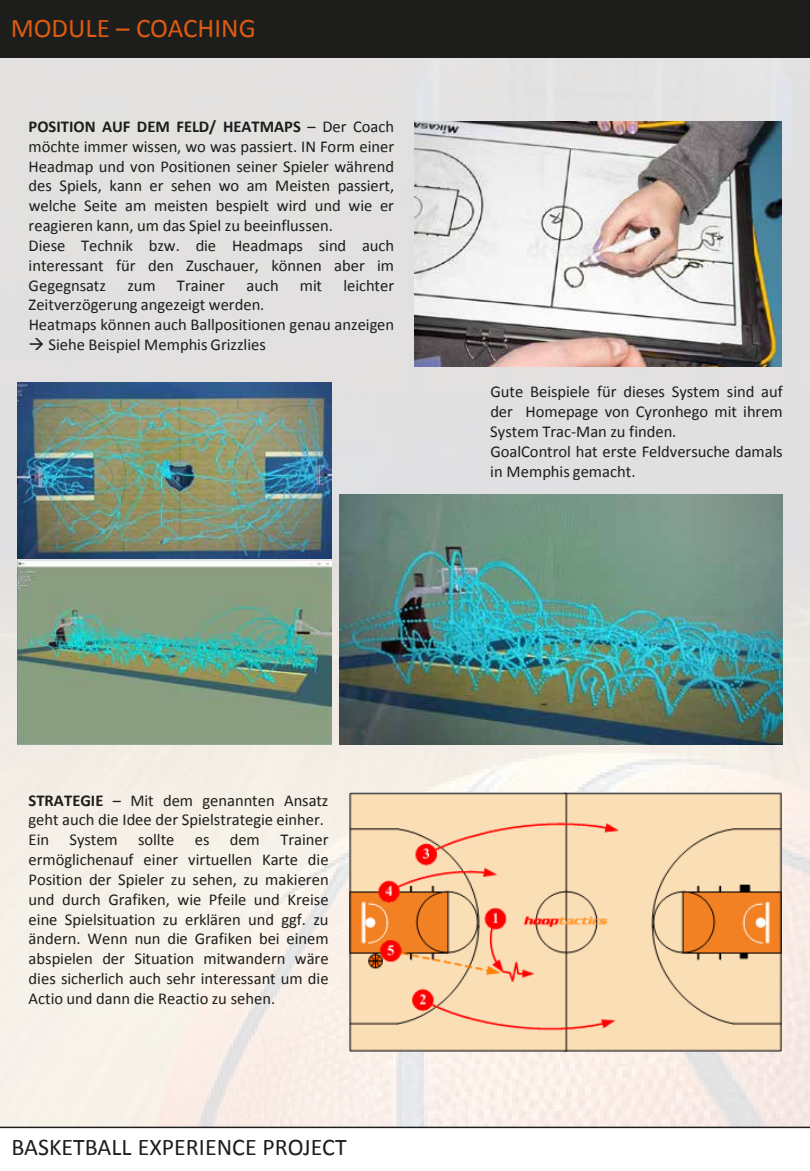
<style>
.page{position:relative;width:810px;height:1171px;background:#fff}
.page>*{position:absolute;margin:0;border:0;box-sizing:border-box;transform-origin:0 0}
.t1{font:27px "Calibri";color:#dc5b12}
.t2{font:24px "Calibri";color:#1d1d1b}
.t3{font:16.5px/19.8px "Calibri";color:#1d1d1b}
.s1{font-weight:700}
</style>
<div class="page">
<div style="left:0;top:0;width:810px;height:58px;background:#1d1d1b"></div>
<div style="left:0;top:58px;width:810px;height:1068px;background:#fff;opacity:.88"></div>
<hr style="left:0;top:1126px;width:810px;height:1px;background:#1d1d1b">
<img style="left:415px;top:122px;width:367px;height:244px">
<img style="left:339px;top:494px;width:443px;height:250px">
<img style="left:18px;top:562px;width:314px;height:182px">
<img style="left:18px;top:382px;width:314px;height:176px">
<img style="left:350px;top:792px;width:432px;height:259px">
<h1 class="t1" style="left:11px;top:9px;width:246px">MODULE – COACHING</h1>
<p class="t3" style="left:29px;top:116px;width:367px"><span class="s1">POSITION AUF DEM FELD/ HEATMAPS</span> – Der Coach möchte immer wissen, wo was passiert. IN Form einer Headmap und von Positionen seiner Spieler während des Spiels, kann er sehen wo am Meisten passiert, welche Seite am meisten bespielt wird und wie er reagieren kann, um das Spiel zu beeinflussen.<br>Diese Technik bzw. die Headmaps sind auch interessant für den Zuschauer, können aber im Gegegnsatz</p>
<p class="t3" style="left:127px;top:274px;width:30px">zum</p>
<p class="t3" style="left:177px;top:274px;width:50px">Trainer</p>
<p class="t3" style="left:246px;top:274px;width:34px">auch</p>
<p class="t3" style="left:300px;top:274px;width:24px">mit</p>
<p class="t3" style="left:343px;top:274px;width:52px">leichter</p>
<p class="t3" style="left:29px;top:294px;width:367px">Zeitverzögerung angezeigt werden.<br>Heatmaps können auch Ballpositionen genau anzeigen</p>
<p class="t3" style="left:29px;top:334px;width:239px">→ Siehe Beispiel Memphis Grizzlies</p>
<p class="t3" style="left:490px;top:381px;width:294px">Gute Beispiele für dieses System sind auf der Homepage von Cyronhego mit ihrem System Trac-Man zu finden.<br>GoalControl hat erste Feldversuche damals in Memphis gemacht.</p>
<p class="t3" style="left:29px;top:789px;width:302px"><span class="s1">STRATEGIE</span> – Mit dem genannten Ansatz geht auch die Idee der Spielstrategie einher.<br>Ein System sollte es dem Trainer ermöglichenauf einer virtuellen Karte die Position der Spieler zu sehen, zu makieren und durch Grafiken, wie Pfeile und Kreise eine Spielsituation zu erklären und ggf. zu ändern. Wenn nun die Grafiken bei einem abspielen der Situation mitwandern wäre dies sicherlich auch sehr interessant um die Actio und dann die Reactio zu sehen.</p>
<h2 class="t2" style="left:11px;top:1129px;width:337px">BASKETBALL EXPERIENCE PROJECT</h2>
</div>
